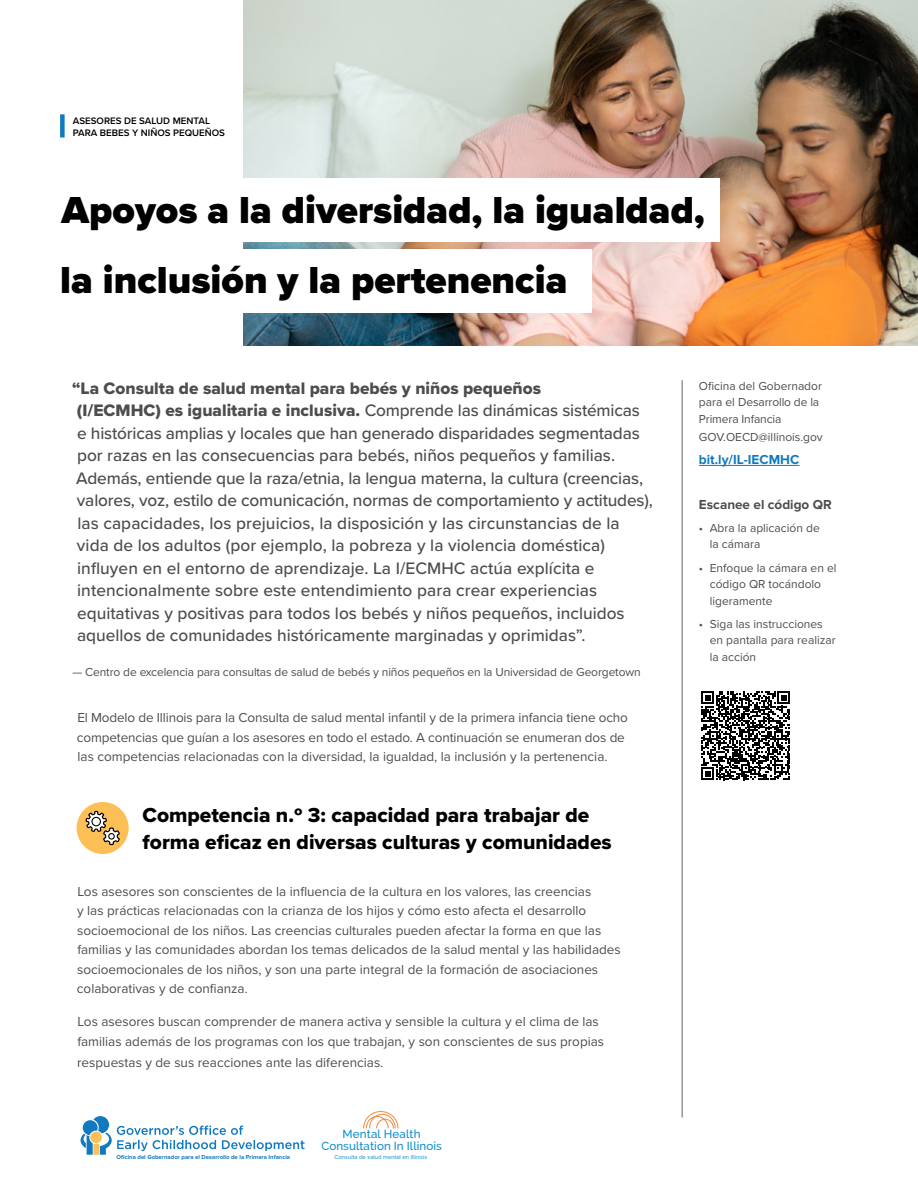
<style>
.page{position:relative;width:918px;height:1188px;background:#fff}
.page>*{position:absolute;margin:0;border:0;box-sizing:border-box;transform-origin:0 0}
.t1{font:900 39px "Proxima Nova";color:#000}
.t2{font:21px/27px "Proxima Nova Extrabld";color:#000}
.t3{font:500 17.25px/22.5px "Proxima Nova";color:#4d4d4f}
.t4{font:17.25px/22.5px "Proxima Nova Extrabld";color:#4d4d4f}
.t5{font:13.5px/19.5px "Proxima Nova";color:#4d4d4f}
.t6{font:700 13.5px "Proxima Nova";color:#4d4d4f}
.t7{font:700 13.5px "Proxima Nova";color:#1079bf}
.t8{font:12px/16.5px "Proxima Nova";color:#4d4d4f}
.t9{font:500 11.55px/12.1px "Raleway";letter-spacing:.005em;color:#0a8dcb;text-align:center}
.t10{font:600 9.75px/11.7px "Proxima Nova";color:#000}
.t11{font:700 6px "Proxima Nova";color:#1079bf}
.t12{font:6px "Proxima Nova";color:#0a8dcb}
.s1{font-family:"Proxima Nova";font-weight:500}
</style>
<div class="page">
<img style="left:243px;top:0;width:675px;height:346px">
<div style="left:0;top:179px;width:719px;height:63px;background:#fff"></div>
<div style="left:0;top:249px;width:592px;height:64px;background:#fff"></div>
<svg style="left:81px;top:1116px;width:224px;height:39px"></svg>
<div style="left:90px;top:1132px;width:12px;height:11px;background:#fdc057;border-radius:50%"></div>
<svg style="left:363px;top:1111px;width:36px;height:18px"></svg>
<hr style="left:699px;top:465px;width:100px;height:1px;background:#1079bf">
<hr style="left:682px;top:380px;width:1px;height:738px;background:#636466">
<svg style="left:701px;top:691px;width:89px;height:89px"></svg>
<div style="left:60px;top:114px;width:5px;height:24px;background:#1079bf"></div>
<div style="left:77px;top:802px;width:52px;height:52px;background:#fdc057;border-radius:50%"></div>
<svg style="left:85px;top:811px;width:35px;height:34px"></svg>
<p class="t10" style="left:73px;top:115px;width:154px">ASESORES DE SALUD MENTAL<br>PARA BEBES Y NIÑOS PEQUEÑOS</p>
<h1 class="t1" style="left:62px;top:181px;width:645px">Apoyos a la diversidad, la igualdad,</h1>
<h1 class="t1" style="left:60px;top:251px;width:509px">la inclusión y la pertenencia</h1>
<p class="t4" style="left:72px;top:377px;width:569px">“La Consulta de salud mental para bebés y niños pequeños<br>(I/ECMHC) es igualitaria e inclusiva. <span class="s1">Comprende las dinámicas sistémicas</span></p>
<p class="t3" style="left:76px;top:421px;width:578px">e históricas amplias y locales que han generado disparidades segmentadas por razas en las consecuencias para bebés, niños pequeños y familias.<br>Además, entiende que la raza/etnia, la lengua materna, la cultura (creencias, valores, voz, estilo de comunicación, normas de comportamiento y actitudes), las capacidades, los prejuicios, la disposición y las circunstancias de la vida de los adultos (por ejemplo, la pobreza y la violencia doméstica) influyen en el entorno de aprendizaje. La I/ECMHC actúa explícita e intencionalmente sobre este entendimiento para crear experiencias equitativas y positivas para todos los bebés y niños pequeños, incluidos aquellos de comunidades históricamente marginadas y oprimidas”.</p>
<p class="t8" style="left:72px;top:663px;width:570px">— Centro de excelencia para consultas de salud de bebés y niños pequeños en la Universidad de Georgetown</p>
<p class="t5" style="left:77px;top:707px;width:553px">El Modelo de Illinois para la Consulta de salud mental infantil y de la primera infancia tiene ocho competencias que guían a los asesores en todo el estado. A continuación se enumeran dos de las competencias relacionadas con la diversidad, la igualdad, la inclusión y la pertenencia.</p>
<h2 class="t2" style="left:143px;top:801px;width:471px">Competencia n.º 3: capacidad para trabajar de forma eficaz en diversas culturas y comunidades</h2>
<p class="t5" style="left:77px;top:881px;width:545px">Los asesores son conscientes de la influencia de la cultura en los valores, las creencias<br>y las prácticas relacionadas con la crianza de los hijos y cómo esto afecta el desarrollo socioemocional de los niños. Las creencias culturales pueden afectar la forma en que las familias y las comunidades abordan los temas delicados de la salud mental y las habilidades socioemocionales de los niños, y son una parte integral de la formación de asociaciones colaborativas y de confianza.</p>
<p class="t5" style="left:77px;top:1011px;width:528px">Los asesores buscan comprender de manera activa y sensible la cultura y el clima de las familias además de los programas con los que trabajan, y son conscientes de sus propias</p>
<p class="t5" style="left:77px;top:1052px;width:308px">respuestas y de sus reacciones ante las diferencias.</p>
<p class="t9" style="left:321px;top:1128px;width:122px">Mental Health<br>Consultation In Illinois</p>
<p class="t11" style="left:117px;top:1154px;width:175px">Oficina del Gobernador para el Desarrollo de la Primera Infancia</p>
<p class="t12" style="left:334px;top:1153px;width:94px">Consulta de salud mental en Illinois</p>
<p class="t8" style="left:699px;top:377px;width:125px">Oficina del Gobernador para el Desarrollo de la<br>Primera Infancia</p>
<p class="t8" style="left:699px;top:428px;width:125px">GOV.OECD@illinois.gov</p>
<p class="t7" style="left:699px;top:451px;width:102px">bit.ly/IL-IECMHC</p>
<p class="t6" style="left:699px;top:496px;width:134px">Escanee el código QR</p>
<p class="t8" style="left:710px;top:519px;width:112px;text-indent:-11px">• Abra la aplicación de la cámara</p>
<p class="t8" style="left:710px;top:559px;width:128px;text-indent:-11px">• Enfoque la cámara en el código QR tocándolo ligeramente</p>
<p class="t8" style="left:710px;top:615px;width:127px;text-indent:-11px">• Siga las instrucciones en pantalla para realizar la acción</p>
</div>
